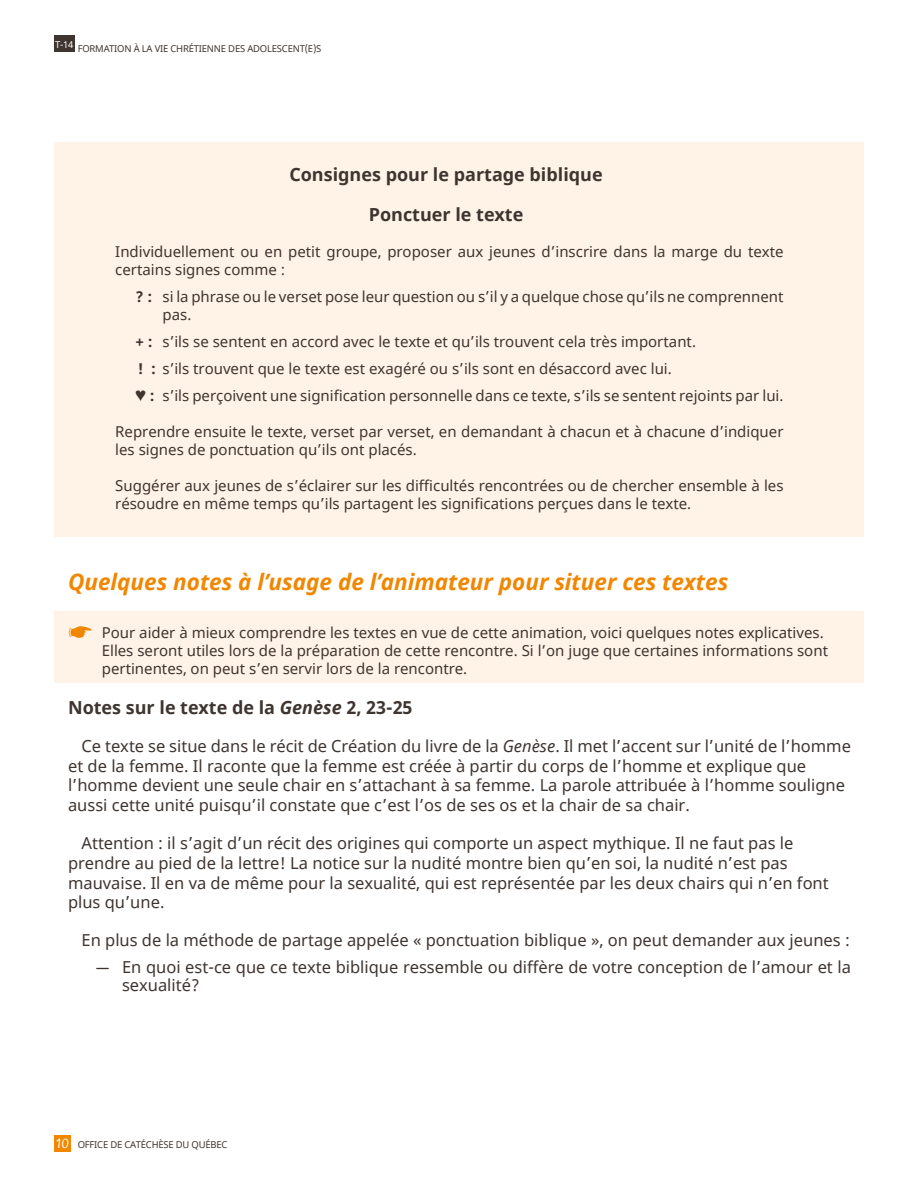
<style>
.page{position:relative;width:918px;height:1188px;background:#fff}
.page>*{position:absolute;margin:0;border:0;box-sizing:border-box;transform-origin:0 0}
.t1{font:italic 700 22.5px "Noto Sans";color:#f18700}
.t2{font:700 18px "Noto Sans";color:#3f3530}
.t3{font:16.5px/19.8px "Noto Sans";color:#3f3530}
.t4{font:15px/18px "Noto Sans";color:#3f3530}
.t5{font:9.45px "Noto Sans";letter-spacing:-.02em;color:#3f3530}
.t6{font:9.45px "Noto Sans";color:#fff}
.s1{font-weight:700}
.s2{font-style:italic}
.s3{font-family:"Calibri"}
.s4{font-family:"Paprika";font-size:10.65px;color:#fff}
</style>
<div class="page">
<div style="left:54px;top:1136px;width:17px;height:16px;background:#f18700"></div>
<div style="left:54px;top:36px;width:21px;height:16px;background:#3f3530"></div>
<div style="left:54px;top:611px;width:810px;height:72px;background:#fef3e6"></div>
<div style="left:54px;top:143px;width:810px;height:394px;background:#fef3e6"></div>
<p class="t6" style="left:55px;top:38px;width:20px">T-14</p>
<p class="t5" style="left:78px;top:42px;width:245px">FORMATION À LA VIE CHRÉTIENNE DES ADOLESCENT(E)S</p>
<p class="t2" style="left:289px;top:162px;width:315px">Consignes pour le partage biblique</p>
<p class="t2" style="left:369px;top:202px;width:156px">Ponctuer le texte</p>
<p class="t4" style="left:115px;top:243px;width:670px">Individuellement ou en petit groupe, proposer aux jeunes d’inscrire dans la marge du texte certains signes comme :</p>
<p class="t4" style="left:163px;top:288px;width:623px;text-indent:-27px"><span class="s1">? :</span> si la phrase ou le verset pose leur question ou s’il y a quelque chose qu’ils ne comprennent pas.</p>
<p class="t4" style="left:136px;top:333px;width:562px"><span class="s1">+ :</span> s’ils se sentent en accord avec le texte et qu’ils trouvent cela très important.</p>
<p class="t4" style="left:137px;top:360px;width:536px"><span class="s1">! :</span> s’ils trouvent que le texte est exagéré ou s’ils sont en désaccord avec lui.</p>
<p class="t4" style="left:136px;top:387px;width:650px">♥ <span class="s1">:</span> s’ils perçoivent une signification personnelle dans ce texte, s’ils se sentent rejoints par lui.</p>
<p class="t4" style="left:115px;top:423px;width:670px">Reprendre ensuite le texte, verset par verset, en demandant à chacun et à chacune d’indiquer les signes de ponctuation qu’ils ont placés.</p>
<p class="t4" style="left:115px;top:477px;width:670px">Suggérer aux jeunes de s’éclairer sur les difficultés rencontrées ou de chercher ensemble à les résoudre en même temps qu’ils partagent les significations perçues dans le texte.</p>
<p class="t1" style="left:68px;top:566px;width:662px">Quelques notes à l’usage de l’animateur pour situer ces textes</p>
<p class="t4" style="left:102px;top:625px;width:728px">Pour aider à mieux comprendre les textes en vue de cette animation, voici quelques notes explicatives.<br>Elles seront utiles lors de la préparation de cette rencontre. Si l’on juge que certaines informations sont pertinentes, on peut s’en servir lors de la rencontre.</p>
<p class="t2" style="left:68px;top:695px;width:346px">Notes sur le texte de la <span class="s2">Genèse</span> 2, 23-25</p>
<p class="t3" style="left:68px;top:737px;width:785px;text-indent:14px">Ce texte se situe dans le récit de Création du livre de la <span class="s2">Genèse</span>. Il met l’accent sur l’unité de l’homme et de la femme. Il raconte que la femme est créée à partir du corps de l’homme et explique que l’homme devient une seule chair en s’attachant à sa femme. La parole attribuée à l’homme souligne aussi cette unité puisqu’il constate que c’est l’os de ses os et la chair de sa chair.</p>
<p class="t3" style="left:68px;top:834px;width:762px;text-indent:14px">Attention : il s’agit d’un récit des origines qui comporte un aspect mythique. Il ne faut pas le prendre au pied de la lettre! La notice sur la nudité montre bien qu’en soi, la nudité n’est pas mauvaise. Il en va de même pour la sexualité, qui est représentée par les deux chairs qui n’en font plus qu’une.</p>
<p class="t3" style="left:82px;top:931px;width:770px">En plus de la méthode de partage appelée « ponctuation biblique », on peut demander aux jeunes :</p>
<p class="t3" style="left:122px;top:959px;width:731px;line-height:17.9px;text-indent:-27px"><span class="s3">—</span> En quoi est-ce que ce texte biblique ressemble ou diffère de votre conception de l’amour et la sexualité?</p>
<p class="t5" style="left:56px;top:1138px;width:173px"><span class="s4">10</span> OFFICE DE CATÉCHÈSE DU QUÉBEC</p>
</div>
